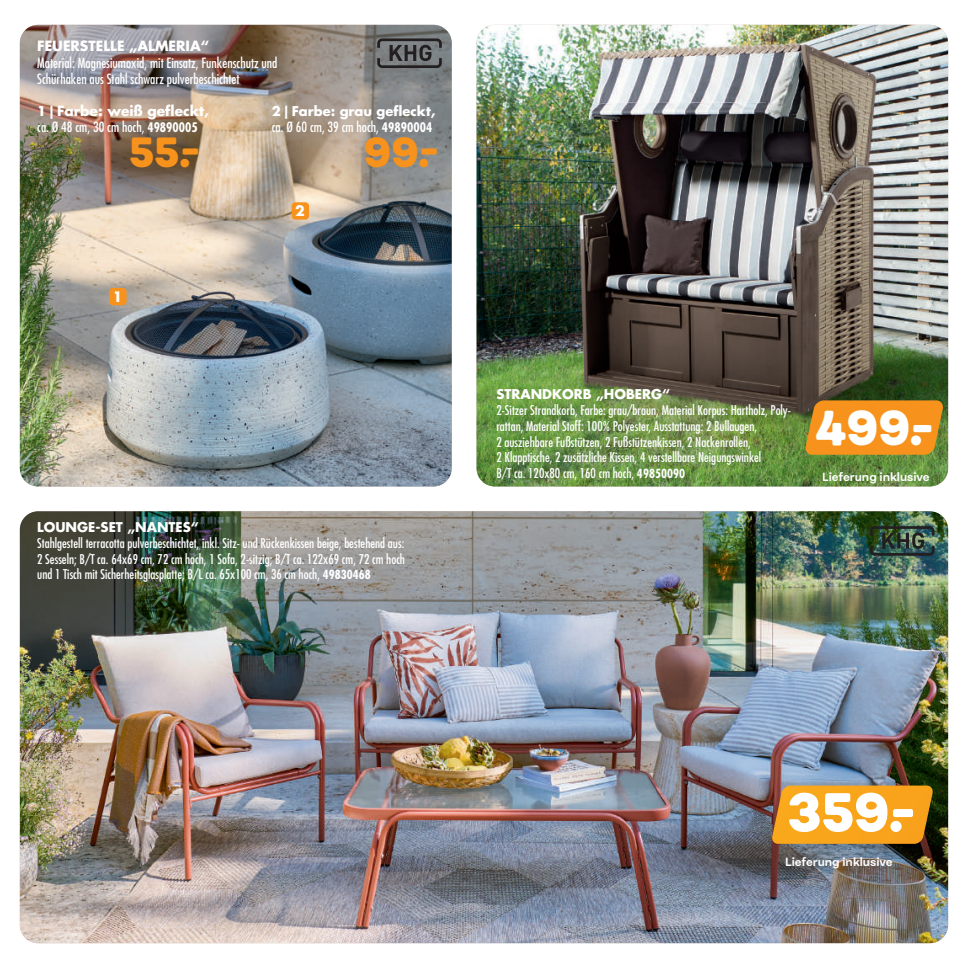
<style>
.page{position:relative;width:968px;height:968px;background:#fff}
.page>*{position:absolute;margin:0;border:0;box-sizing:border-box;transform-origin:0 0}
.t1{font:800 52.5px "Fibra One";color:#fff}
.t2{font:800 47.07px "Fibra One";color:#fff}
.t3{font:800 40.43px "Fibra One";color:#f7931d}
.t4{font:700 14px "Futura Std";color:#fff}
.t5{font:condensed 13.83px/16.4px "Futura Std";color:#fff}
.t6{font:700 13.83px/16.4px "Futura Std";color:#fff}
.t7{font:condensed 13.12px/15.8px "Futura Std";color:#fff}
.t8{font:700 13.12px "Futura Std";color:#fff}
.t9{font:700 11.38px "Fibra One";color:#fff}
.s1{font-size:13.83px}
.s2{font-weight:700;font-size:12.78px}
.s3{font-size:13.12px}
.s4{font-weight:400;font-stretch:condensed}
.s5{font-stretch:condensed;font-size:12.78px}
.s6{font-weight:700;font-size:12.25px}
</style>
<div class="page">
<img style="left:20px;top:25px;width:431px;height:461px">
<img style="left:476px;top:25px;width:471px;height:461px">
<img style="left:20px;top:511px;width:927px;height:432px">
<svg style="left:803px;top:400px;width:141px;height:54px"></svg>
<svg style="left:771px;top:785px;width:162px;height:58px"></svg>
<div style="left:291px;top:202px;width:18px;height:18px;background:#f7931d;border-radius:4px"></div>
<div style="left:109px;top:288px;width:17px;height:17px;background:#f7931d;border-radius:4px"></div>
<svg style="left:377px;top:38px;width:64px;height:30px"></svg>
<img style="left:869px;top:526px;width:65px;height:29px">
<p class="t6" style="left:37px;top:37px;width:174px">FEUERSTELLE „ALMERIA“</p>
<p class="t5" style="left:37px;top:54px;width:242px">Material: Magnesiumoxid, mit Einsatz, Funkenschutz und<br>Schürhaken aus Stahl schwarz pulverbeschichtet</p>
<p class="t8" style="left:272px;top:102px;width:165px">2|Farbe: grau gefleckt<span class="s1">,</span></p>
<p class="t5" style="left:272px;top:119px;width:162px">ca. Ø 60 cm, 39 cm hoch, <span class="s2">49890004</span></p>
<p class="t6" style="left:37px;top:102px;width:173px"><span class="s3">1|</span> Farbe: weiß gefleckt, <span class="s4">ca. Ø 48 cm, 30 cm hoch,</span> <span class="s5">49890005</span></p>
<h3 class="t3" style="left:129px;top:126px;width:73px">55.-</h3>
<h3 class="t3" style="left:363px;top:126px;width:77px">99.-</h3>
<p class="t4" style="left:113px;top:287px;width:11px">1</p>
<p class="t4" style="left:295px;top:202px;width:11px">2</p>
<p class="t8" style="left:37px;top:518px;width:163px">LOUNGE-SET „NANTES“</p>
<p class="t7" style="left:37px;top:535px;width:369px;text-align:justify">Stahlgestell terracotta pulverbeschichtet, inkl. Sitz- und Rückenkissen beige, bestehend aus:<br>2 Sesseln; B/T ca. 64x69 cm, 72 cm hoch, 1 Sofa, 2-sitzig; B/T ca. 122x69 cm, 72 cm hoch und 1 Tisch mit Sicherheitsglasplatte; B/L ca. 65x100 cm, 36 cm hoch, <span class="s6">49830468</span></p>
<p class="t8" style="left:496px;top:385px;width:175px">STRANDKORB „HOBERG“</p>
<p class="t7" style="left:496px;top:402px;width:296px">2-Sitzer Strandkorb, Farbe: grau/braun, Material Korpus: Hartholz, Poly&shy;rattan, Material Stoff: 100% Polyester, Ausstattung: 2 Bullaugen,<br>2 ausziehbare Fußstützen, 2 Fußstützenkissen, 2 Nackenrollen,<br>2 Klapptische, 2 zusätzliche Kissen, 4 verstellbare Neigungswinkel<br>B/T ca. 120x80 cm, 160 cm hoch, <span class="s6">49850090</span></p>
<h2 class="t2" style="left:815px;top:397px;width:120px">499.-</h2>
<p class="t9" style="left:822px;top:469px;width:109px">Lieferung inklusive</p>
<h1 class="t1" style="left:786px;top:777px;width:130px">359.-</h1>
<p class="t9" style="left:785px;top:854px;width:109px">Lieferung inklusive</p>
</div>
